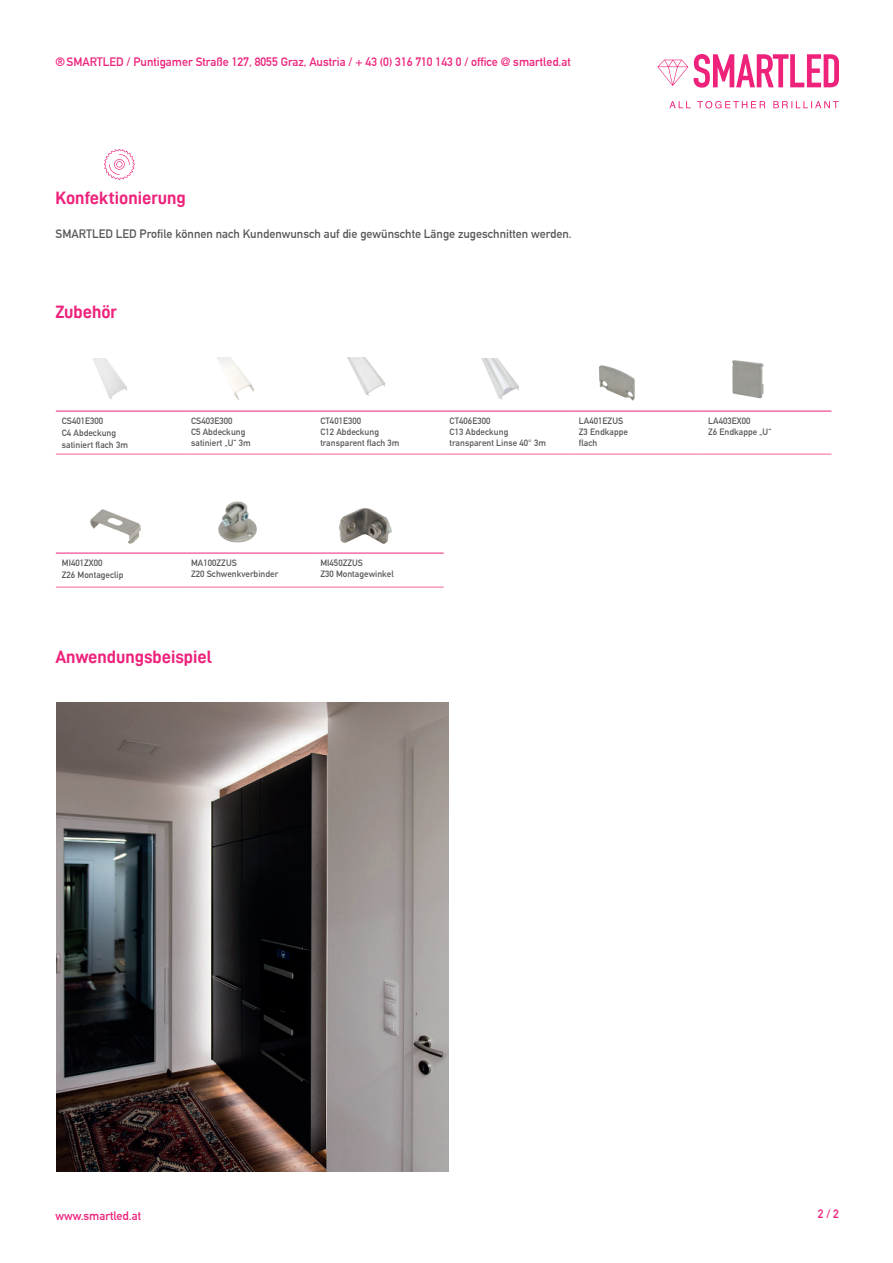
<style>
.page{position:relative;width:893px;height:1263px;background:#fff}
.page>*{position:absolute;margin:0;border:0;box-sizing:border-box;transform-origin:0 0}
.t1{font:18px "D DIN Bold";color:#ee227b}
.t2{font:700 12px "DIN Alternate";color:#ee227b}
.t3{font:700 12px "DIN Alternate";color:#57585a}
.t4{font:700 9px/10.8px "DIN Alternate";letter-spacing:.005em;color:#57585a}
</style>
<div class="page">
<svg style="left:657px;top:60px;width:31px;height:26px"></svg>
<svg style="left:669px;top:101px;width:170px;height:7px"></svg>
<svg style="left:694px;top:54px;width:145px;height:34px"></svg>
<img style="left:57px;top:703px;width:392px;height:468px">
<hr style="left:56px;top:411px;width:129px;height:1px;background:#ee227b">
<hr style="left:185px;top:411px;width:129px;height:1px;background:#ee227b">
<hr style="left:314px;top:411px;width:130px;height:1px;background:#ee227b">
<hr style="left:444px;top:411px;width:129px;height:1px;background:#ee227b">
<hr style="left:573px;top:411px;width:129px;height:1px;background:#ee227b">
<hr style="left:702px;top:411px;width:129px;height:1px;background:#ee227b">
<hr style="left:56px;top:454px;width:129px;height:1px;background:#f16691">
<hr style="left:185px;top:454px;width:129px;height:1px;background:#f16691">
<hr style="left:314px;top:454px;width:130px;height:1px;background:#f16691">
<hr style="left:444px;top:454px;width:129px;height:1px;background:#f16691">
<hr style="left:573px;top:454px;width:129px;height:1px;background:#f16691">
<hr style="left:702px;top:454px;width:129px;height:1px;background:#f16691">
<hr style="left:56px;top:553px;width:129px;height:1px;background:#ee227b">
<hr style="left:185px;top:553px;width:129px;height:1px;background:#ee227b">
<hr style="left:314px;top:553px;width:130px;height:1px;background:#ee227b">
<hr style="left:56px;top:587px;width:129px;height:1px;background:#f16691">
<hr style="left:185px;top:587px;width:129px;height:1px;background:#f16691">
<hr style="left:314px;top:587px;width:130px;height:1px;background:#f16691">
<img style="left:92px;top:358px;width:35px;height:41px">
<img style="left:599px;top:365px;width:36px;height:36px">
<img style="left:732px;top:360px;width:32px;height:39px">
<img style="left:90px;top:509px;width:51px;height:35px">
<img style="left:218px;top:501px;width:39px;height:41px">
<img style="left:339px;top:508px;width:53px;height:36px">
<img style="left:217px;top:357px;width:37px;height:43px">
<img style="left:347px;top:358px;width:39px;height:38px">
<img style="left:482px;top:358px;width:38px;height:42px">
<svg style="left:104px;top:149px;width:31px;height:31px"></svg>
<h2 class="t2" style="left:55px;top:57px;width:517px">® SMARTLED / Puntigamer Straße 127, 8055 Graz, Austria / + 43 (0) 316 710 143 0 / office @ smartled.at</h2>
<h1 class="t1" style="left:56px;top:192px;width:132px">Konfektionierung</h1>
<h2 class="t3" style="left:56px;top:229px;width:518px">SMARTLED LED Profile können nach Kundenwunsch auf die gewünschte Länge zugeschnitten werden.</h2>
<h1 class="t1" style="left:55px;top:305px;width:63px">Zubehör</h1>
<p class="t4" style="left:62px;top:416px;width:68px;line-height:12px">CS401E300<br>C4 Abdeckung satiniert flach 3m</p>
<p class="t4" style="left:191px;top:416px;width:61px">CS403E300<br>C5 Abdeckung satiniert „U“ 3m</p>
<p class="t4" style="left:320px;top:416px;width:81px">CT401E300<br>C12 Abdeckung transparent flach 3m</p>
<p class="t4" style="left:450px;top:416px;width:98px">CT406E300<br>C13 Abdeckung transparent Linse 40° 3m</p>
<p class="t4" style="left:579px;top:416px;width:51px">LA401EZUS<br>Z3 Endkappe flach</p>
<p class="t4" style="left:708px;top:416px;width:65px">LA403EX00<br>Z6 Endkappe „U“</p>
<p class="t4" style="left:62px;top:558px;width:63px;line-height:12px">MI401ZX00<br>Z26 Montageclip</p>
<p class="t4" style="left:191px;top:558px;width:89px">MA100ZZUS<br>Z20 Schwenkverbinder</p>
<p class="t4" style="left:320px;top:558px;width:75px">MI450ZZUS<br>Z30 Montagewinkel</p>
<h1 class="t1" style="left:55px;top:650px;width:158px">Anwendungsbeispiel</h1>
<h2 class="t2" style="left:55px;top:1211px;width:87px">www.smartled.at</h2>
<h2 class="t2" style="left:818px;top:1209px;width:23px">2 / 2</h2>
</div>
